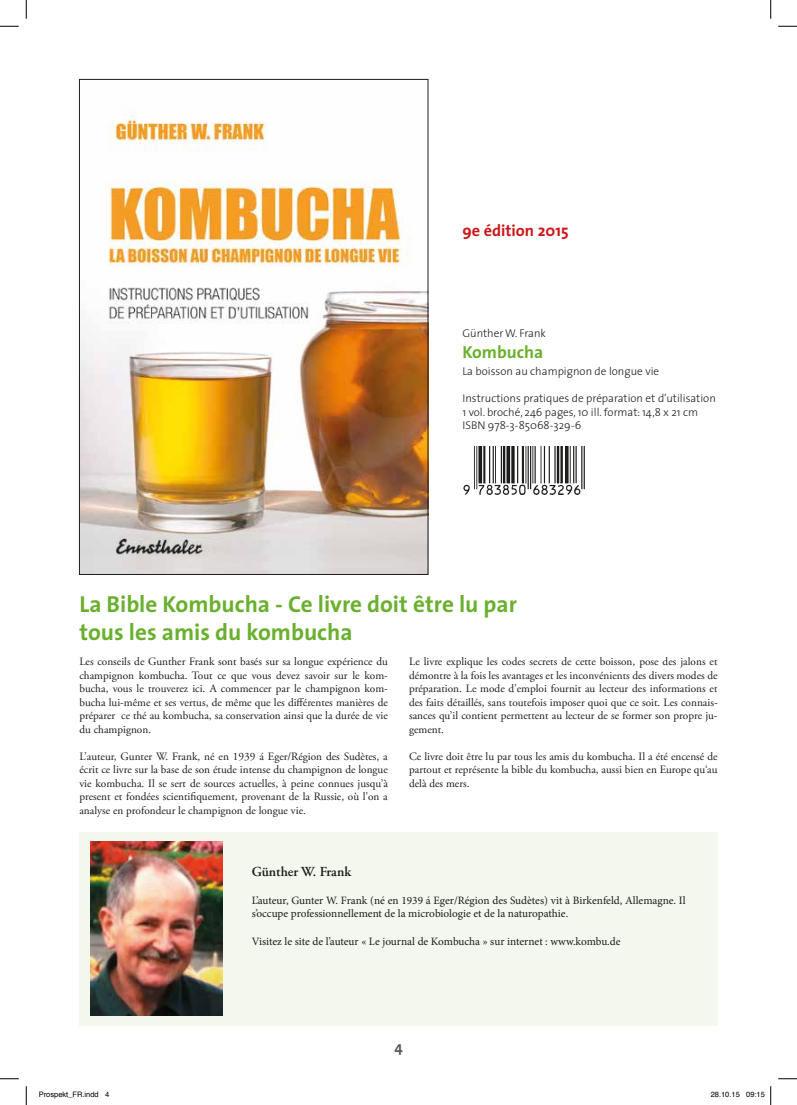
<style>
.page{position:relative;width:797px;height:1105px;background:#fff}
.page>*{position:absolute;margin:0;border:0;box-sizing:border-box;transform-origin:0 0}
.t1{font:700 23.25px/27.9px "The Sans";color:#6ab02e}
.t2{font:700 17.5px "The Sans";color:#6ab02e}
.t3{font:700 16.25px "The Sans";color:#cd171a}
.t4{font:700 15px "The Sans";color:#575756}
.t5{font:600 13.75px "Adobe Garamond Pro";color:#1d1d1b}
.t6{font:11.25px/13.5px "Adobe Garamond Pro";color:#1d1d1b;text-align:justify}
.t7{font:11.25px/13.8px "Minion Pro";color:#1d1d1b}
.t8{font:300 11.25px/13.5px "The Sans";color:#1d1d1b}
.t9{font:7.5px "Helvetica";color:#000}
</style>
<div class="page">
<div style="left:79px;top:832px;width:638px;height:193px;background:#f3f7ed"></div>
<img style="left:81px;top:110px;width:345px;height:463px">
<img style="left:463px;top:447px;width:122px;height:48px">
<img style="left:90px;top:842px;width:132px;height:173px">
<svg style="left:0;top:25px;width:19px;height:2px"></svg>
<svg style="left:778px;top:25px;width:19px;height:2px"></svg>
<svg style="left:0;top:1078px;width:19px;height:1px"></svg>
<svg style="left:778px;top:1078px;width:19px;height:1px"></svg>
<svg style="left:25px;top:0;width:2px;height:19px"></svg>
<svg style="left:25px;top:1086px;width:2px;height:19px"></svg>
<svg style="left:770px;top:0;width:1px;height:19px"></svg>
<svg style="left:770px;top:1086px;width:1px;height:19px"></svg>
<h3 class="t3" style="left:462px;top:217px;width:108px">9e édition 2015</h3>
<p class="t8" style="left:462px;top:326px;width:85px">Günther W. Frank</p>
<h2 class="t2" style="left:462px;top:337px;width:83px">Kombucha</h2>
<p class="t8" style="left:462px;top:364px;width:198px">La boisson au champignon de longue vie</p>
<p class="t8" style="left:462px;top:391px;width:255px">Instructions pratiques de préparation et d’utilisation<br>1 vol. broché, 246 pages, 10 ill. format: 14,8 x 21 cm<br>ISBN 978-3-85068-329-6</p>
<h1 class="t1" style="left:79px;top:589px;width:439px">La Bible Kombucha - Ce livre doit être lu par tous les amis du kombucha</h1>
<p class="t6" style="left:79px;top:655px;width:310px">Les conseils de Gunther Frank sont basés sur sa longue expérience du champignon kombucha. Tout ce que vous devez savoir sur le kom&shy;bucha, vous le trouverez ici. A commencer par le champignon kom&shy;bucha lui-même et ses vertus, de même que les différentes manières de préparer ce thé au kombucha, sa conservation ainsi que la durée de vie du champignon.</p>
<p class="t6" style="left:79px;top:750px;width:310px">L’auteur, Gunter W. Frank, né en 1939 á Eger/Région des Sudètes, a écrit ce livre sur la base de son étude intense du champignon de longue vie kombucha. Il se sert de sources actuelles, à peine connues jusqu’à present et fondées scientifiquement, provenant de la Russie, où l’on a analyse en profondeur le champignon de longue vie.</p>
<p class="t6" style="left:409px;top:655px;width:310px">Le livre explique les codes secrets de cette boisson, pose des jalons et démontre à la fois les avantages et les inconvénients des divers modes de préparation. Le mode d’emploi fournit au lecteur des informations et des faits détaillés, sans toutefois imposer quoi que ce soit. Les connais&shy;sances qu’il contient permettent au lecteur de se former son propre ju&shy;gement.</p>
<p class="t6" style="left:409px;top:750px;width:310px">Ce livre doit être lu par tous les amis du kombucha. Il a été encensé de partout et représente la bible du kombucha, aussi bien en Europe qu‘au delà des mers.</p>
<p class="t5" style="left:252px;top:864px;width:101px">Günther W. Frank</p>
<p class="t7" style="left:252px;top:893px;width:435px">L’auteur, Gunter W. Frank (né en 1939 á Eger/Région des Sudètes) vit à Birkenfeld, Allemagne. Il s’occupe professionnellement de la microbiologie et de la naturopathie.</p>
<p class="t7" style="left:252px;top:934px;width:370px">Visitez le site de l’auteur « Le journal de Kombucha » sur internet : www.kombu.de</p>
<h3 class="t4" style="left:394px;top:1034px;width:10px">4</h3>
<p class="t9" style="left:39px;top:1089px;width:72px">Prospekt_FR.indd 4</p>
<p class="t9" style="left:710px;top:1089px;width:56px">28.10.15 09:15</p>
</div>
